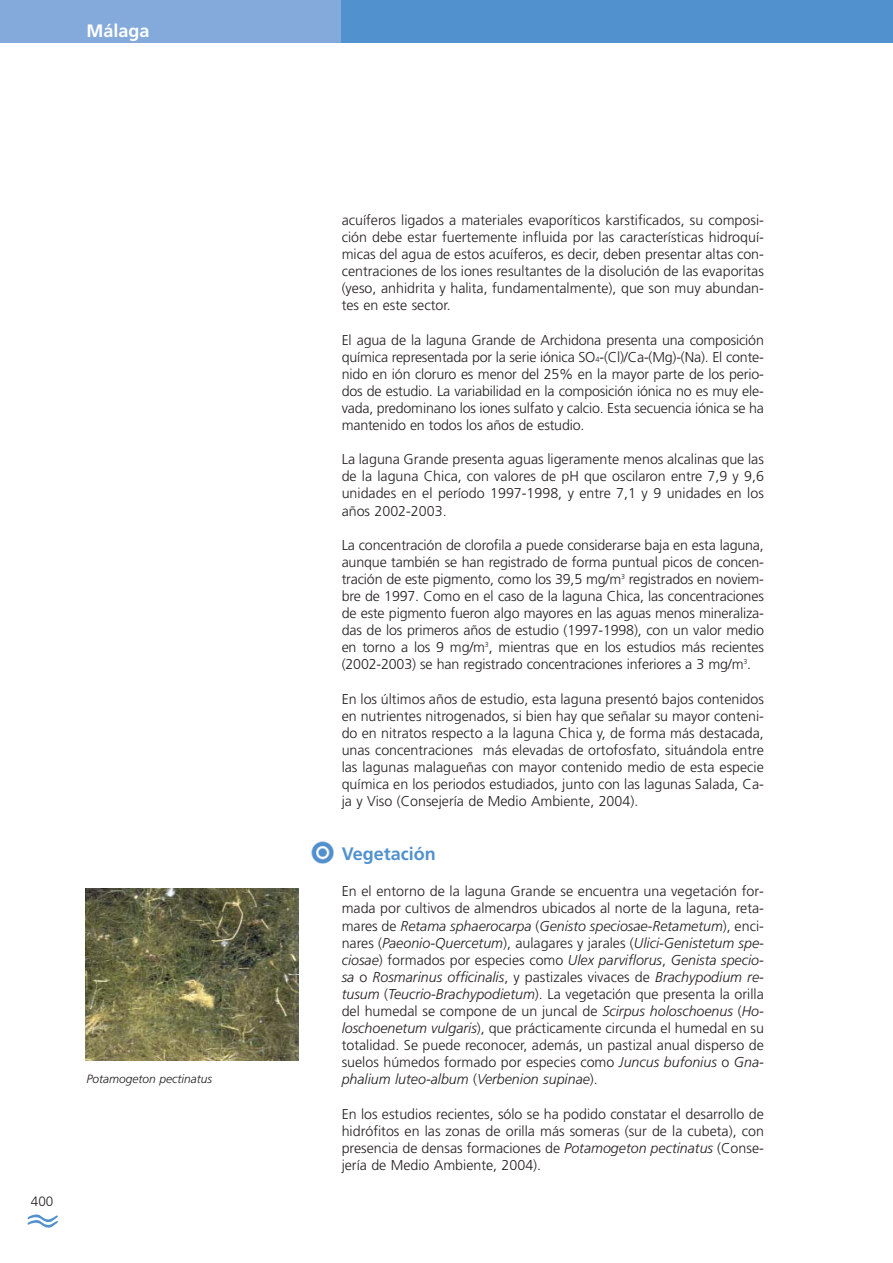
<style>
.page{position:relative;width:893px;height:1263px;background:#fff}
.page>*{position:absolute;margin:0;border:0;box-sizing:border-box;transform-origin:0 0}
.t1{font:700 18px "Frutiger";color:#5191cd}
.t2{font:700 18px "Frutiger";color:#fff}
.t3{font:300 14.25px/17.1px "Frutiger";color:#231f20;text-align:justify}
.t4{font:300 13.5px "Frutiger";color:#231f20}
.t5{font:italic 300 12px "Frutiger";color:#231f20}
.s1{font-size:7.5px}
.s2{font-style:italic}
</style>
<div class="page">
<svg style="left:27px;top:1214px;width:31px;height:14px"></svg>
<img style="left:311px;top:841px;width:22px;height:22px">
<img style="left:86px;top:888px;width:212px;height:172px">
<div style="left:340px;top:0;width:553px;height:43px;background:#5191cd"></div>
<div style="left:0;top:0;width:340px;height:43px;background:#83aada"></div>
<p class="t2" style="left:87px;top:24px;width:64px">Málaga</p>
<p class="t5" style="left:87px;top:1074px;width:127px">Potamogeton pectinatus</p>
<p class="t4" style="left:31px;top:1196px;width:24px">400</p>
<p class="t3" style="left:342px;top:212px;width:424px">acuíferos ligados a materiales evaporíticos karstificados, su composi&shy;ción debe estar fuertemente influida por las características hidroquí&shy;micas del agua de estos acuíferos, es decir, deben presentar altas con&shy;centraciones de los iones resultantes de la disolución de las evaporitas (yeso, anhidrita y halita, fundamentalmente), que son muy abundan&shy;tes en este sector.</p>
<p class="t3" style="left:342px;top:332px;width:424px">El agua de la laguna Grande de Archidona presenta una composición química representada por la serie iónica SO<span class="s1">4</span>-(Cl)/Ca-(Mg)-(Na). El conte&shy;nido en ión cloruro es menor del 25% en la mayor parte de los perio&shy;dos de estudio. La variabilidad en la composición iónica no es muy ele&shy;vada, predominano los iones sulfato y calcio. Esta secuencia iónica se ha mantenido en todos los años de estudio.</p>
<p class="t3" style="left:342px;top:452px;width:424px">La laguna Grande presenta aguas ligeramente menos alcalinas que las de la laguna Chica, con valores de pH que oscilaron entre 7,9 y 9,6 unidades en el período 1997-1998, y entre 7,1 y 9 unidades en los años 2002-2003.</p>
<p class="t3" style="left:342px;top:537px;width:424px">La concentración de clorofila <span class="s2">a</span> puede considerarse baja en esta laguna, aunque también se han registrado de forma puntual picos de concen&shy;tración de este pigmento, como los 39,5 mg/m<sup>3</sup> registrados en noviem&shy;bre de 1997. Como en el caso de la laguna Chica, las concentraciones de este pigmento fueron algo mayores en las aguas menos mineraliza&shy;das de los primeros años de estudio (1997-1998), con un valor medio en torno a los 9 mg/m<sup>3</sup>, mientras que en los estudios más recientes (2002-2003) se han registrado concentraciones inferiores a 3 mg/m<sup>3</sup>.</p>
<p class="t3" style="left:342px;top:691px;width:424px">En los últimos años de estudio, esta laguna presentó bajos contenidos en nutrientes nitrogenados, si bien hay que señalar su mayor conteni&shy;do en nitratos respecto a la laguna Chica y, de forma más destacada, unas concentraciones más elevadas de ortofosfato, situándola entre las lagunas malagueñas con mayor contenido medio de esta especie química en los periodos estudiados, junto con las lagunas Salada, Ca&shy;ja y Viso (Consejería de Medio Ambiente, 2004).</p>
<p class="t1" style="left:342px;top:847px;width:96px">Vegetación</p>
<p class="t3" style="left:342px;top:884px;width:424px">En el entorno de la laguna Grande se encuentra una vegetación for&shy;mada por cultivos de almendros ubicados al norte de la laguna, reta&shy;mares de <span class="s2">Retama sphaerocarpa</span> (<span class="s2">Genisto speciosae-Retametum</span>), enci&shy;nares (<span class="s2">Paeonio-Quercetum</span>), aulagares y jarales (<span class="s2">Ulici-Genistetum spe&shy;ciosae</span>) formados por especies como <span class="s2">Ulex parviflorus</span>, <span class="s2">Genista specio&shy;sa</span> o <span class="s2">Rosmarinus officinalis</span>, y pastizales vivaces de <span class="s2">Brachypodium re&shy;tusum</span> (<span class="s2">Teucrio-Brachypodietum</span>). La vegetación que presenta la orilla del humedal se compone de un juncal de <span class="s2">Scirpus holoschoenus</span> (<span class="s2">Ho&shy;loschoenetum vulgaris</span>), que prácticamente circunda el humedal en su totalidad. Se puede reconocer, además, un pastizal anual disperso de suelos húmedos formado por especies como <span class="s2">Juncus bufonius</span> o <span class="s2">Gna&shy;phalium luteo-album</span> (<span class="s2">Verbenion supinae</span>).</p>
<p class="t3" style="left:342px;top:1106px;width:424px">En los estudios recientes, sólo se ha podido constatar el desarrollo de hidrófitos en las zonas de orilla más someras (sur de la cubeta), con presencia de densas formaciones de <span class="s2">Potamogeton pectinatus</span> (Conse&shy;jería de Medio Ambiente, 2004).</p>
</div>
